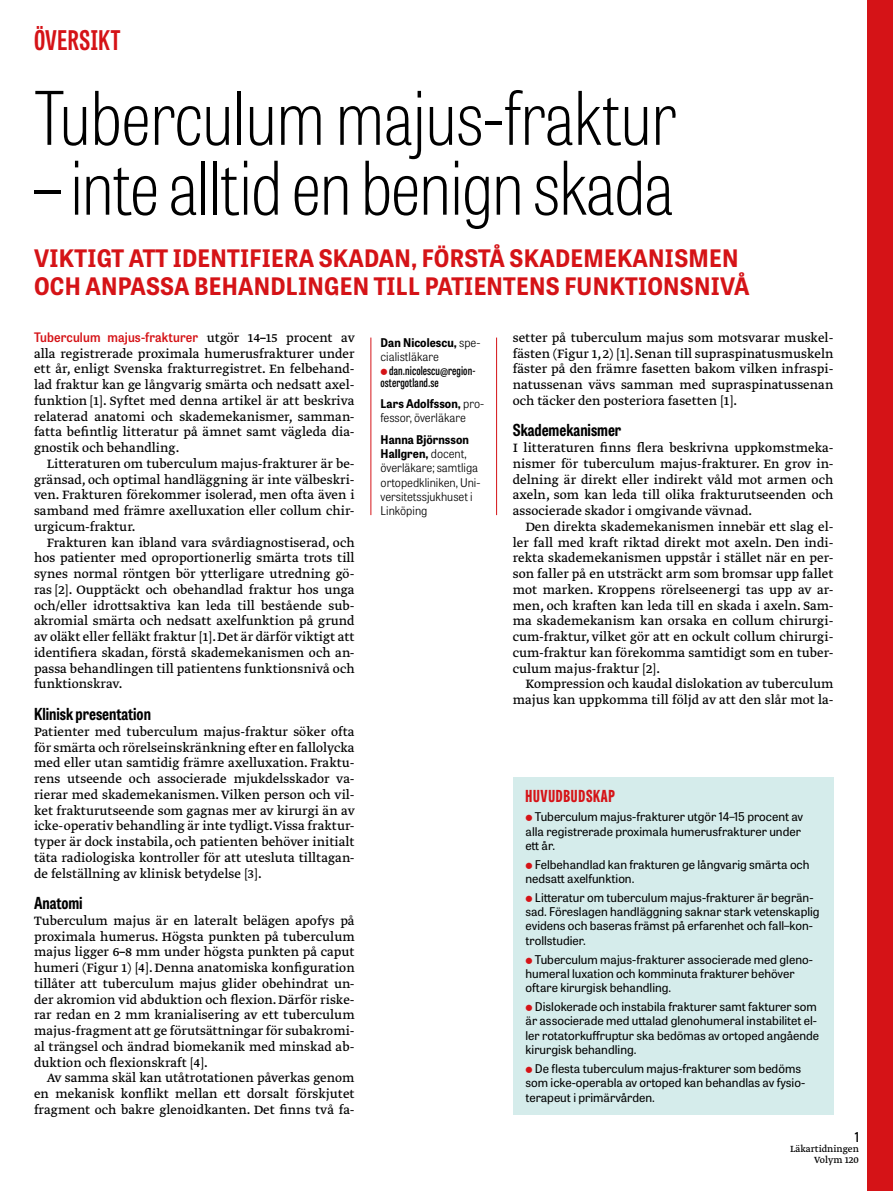
<style>
.page{position:relative;width:893px;height:1191px;background:#fff}
.page>*{position:absolute;margin:0;border:0;box-sizing:border-box;transform-origin:0 0}
.t1{font:100 73.5px "Tablet Gothic Condensed";letter-spacing:-.01em;color:#000}
.t2{font:700 27px "Tablet Gothic Compressed";letter-spacing:.02em;color:#d51317}
.t3{font:700 24px/28.5px "Tablet Gothic Narrow";letter-spacing:.01em;color:#d51317}
.t4{font:700 16.5px "Tablet Gothic Condensed";color:#000}
.t5{font:800 16.5px "Tablet Gothic Compressed";letter-spacing:.045em;color:#d51317}
.t6{font:14.25px/15.8px "Greta Text Pro Regular Min";color:#000;text-align:justify}
.t7{font:600 13.5px "Tablet Gothic Condensed";color:#000}
.t8{font:600 13.05px "Tablet Gothic Narrow";letter-spacing:.01em;color:#d51317}
.t9{font:12px/14.4px "Tablet Gothic";color:#000}
.t10{font:300 12px/14.2px "Tablet Gothic Narrow";color:#000}
.t11{font:600 12px/12px "Tablet Gothic Compressed";letter-spacing:.01em;color:#000}
.t12{font:10.5px/10.5px "Greta Text Pro";color:#000;text-align:right}
.s1{font-family:"Greta Text Pro Regular Min";font-weight:400;font-size:14.25px;color:#000}
.s2{font-weight:700}
</style>
<div class="page">
<div style="left:867px;top:0;width:26px;height:1191px;background:#d51317"></div>
<hr style="left:496px;top:337px;width:1px;height:178px;background:#d51317">
<hr style="left:371px;top:337px;width:1px;height:178px;background:#d51317">
<div style="left:513px;top:777px;width:320px;height:337px;background:#d5eceb"></div>
<h2 class="t2" style="left:34px;top:22px;width:88px">ÖVERSIKT</h2>
<h1 class="t1" style="left:34px;top:69px;width:644px">Tuberculum majus-fraktur</h1>
<h1 class="t1" style="left:34px;top:139px;width:641px">– inte alltid en benign skada</h1>
<h3 class="t3" style="left:34px;top:243px;width:717px">VIKTIGT ATT IDENTIFIERA SKADAN, FÖRSTÅ SKADEMEKANISMEN<br>OCH ANPASSA BEHANDLINGEN TILL PATIENTENS FUNKTIONSNIVÅ</h3>
<p class="t8" style="left:34px;top:328px;width:322px">Tuberculum majus-frakturer <span class="s1">utgör 14‒15 procent av</span></p>
<p class="t6" style="left:34px;top:346px;width:322px">alla registrerade proximala humerusfrakturer under ett år, enligt Svenska frakturregistret. En felbehand&shy;lad fraktur kan ge långvarig smärta och nedsatt axel&shy;funktion [1]. Syftet med denna artikel är att beskriva relaterad anatomi och skademekanismer, samman&shy;fatta befintlig litteratur på ämnet samt vägleda dia&shy;gnostik och behandling.</p>
<p class="t6" style="left:34px;top:456px;width:322px;text-indent:13px">Litteraturen om tuberculum majus-frakturer är be&shy;gränsad, och optimal handläggning är inte välbeskri&shy;ven. Frakturen förekommer isolerad, men ofta även i samband med främre axelluxation eller collum chir&shy;urgicum-fraktur.</p>
<p class="t6" style="left:34px;top:535px;width:322px;text-indent:13px">Frakturen kan ibland vara svårdiagnostiserad, och hos patienter med oproportionerlig smärta trots till synes normal röntgen bör ytterligare utredning gö&shy;ras [2]. Oupptäckt och obehandlad fraktur hos unga och/eller idrottsaktiva kan leda till bestående sub&shy;akromial smärta och nedsatt axelfunktion på grund av oläkt eller felläkt fraktur [1]. Det är därför viktigt att identifiera skadan, förstå skademekanismen och an&shy;passa behandlingen till patientens funktionsnivå och funktionskrav.</p>
<p class="t4" style="left:34px;top:702px;width:118px">Klinisk presentation</p>
<p class="t6" style="left:34px;top:724px;width:322px">Patienter med tuberculum majus-fraktur söker ofta för smärta och rörelseinskränkning efter en fallolycka med eller utan samtidig främre axelluxation. Fraktu&shy;rens utseende och associerade mjukdelsskador va&shy;rierar med skademekanismen. Vilken person och vil&shy;ket frakturutseende som gagnas mer av kirurgi än av icke-operativ behandling är inte tydligt.Vissa fraktur&shy;typer är dock instabila, och patienten behöver initialt täta radiologiska kontroller för att utesluta tilltagan&shy;de felställning av klinisk betydelse [3].</p>
<p class="t4" style="left:34px;top:891px;width:50px">Anatomi</p>
<p class="t6" style="left:34px;top:913px;width:322px">Tuberculum majus är en lateralt belägen apofys på proximala humerus. Högsta punkten på tuberculum majus ligger 6‒8 mm under högsta punkten på caput humeri (Figur 1) [4]. Denna anatomiska konfiguration tillåter att tuberculum majus glider obehindrat un&shy;der akromion vid abduktion och flexion. Därför riske&shy;rar redan en 2 mm kranialisering av ett tuberculum majus-fragment att ge förutsättningar för subakromi&shy;al trängsel och ändrad biomekanik med minskad ab&shy;duktion och flexionskraft [4].</p>
<p class="t6" style="left:34px;top:1070px;width:322px;text-indent:13px">Av samma skäl kan utåtrotationen påverkas genom en mekanisk konflikt mellan ett dorsalt förskjutet fragment och bakre glenoidkanten. Det finns två fa-</p>
<p class="t10" style="left:381px;top:335px;width:101px"><span class="s2">Dan Nicolescu,</span> spe&shy;cialistläkare</p>
<p class="t11" style="left:381px;top:364px;width:96px;text-indent:9px">dan.nicolescu@region&shy;ostergotland.se</p>
<p class="t10" style="left:381px;top:396px;width:105px"><span class="s2">Lars Adolfsson,</span> pro&shy;fessor, överläkare</p>
<p class="t10" style="left:381px;top:432px;width:101px"><span class="s2">Hanna Björnsson<br>Hallgren,</span> docent, överläkare; samtliga ortopedkliniken, Uni&shy;versitetssjukhuset i<br>Linköping</p>
<p class="t6" style="left:513px;top:330px;width:322px">setter på tuberculum majus som motsvarar muskel&shy;fästen (Figur 1, 2) [1]. Senan till supraspinatusmuskeln fäster på den främre fasetten bakom vilken infraspi&shy;natussenan vävs samman med supraspinatussenan och täcker den posteriora fasetten [1].</p>
<p class="t4" style="left:513px;top:419px;width:110px">Skademekanismer</p>
<p class="t6" style="left:513px;top:440px;width:322px">I litteraturen finns flera beskrivna uppkomstmeka&shy;nismer för tuberculum majus-frakturer. En grov in&shy;delning är direkt eller indirekt våld mot armen och axeln, som kan leda till olika frakturutseenden och associerade skador i omgivande vävnad.</p>
<p class="t6" style="left:513px;top:519px;width:322px;text-indent:13px">Den direkta skademekanismen innebär ett slag el&shy;ler fall med kraft riktad direkt mot axeln. Den indi&shy;rekta skademekanismen uppstår i stället när en per&shy;son faller på en utsträckt arm som bromsar upp fallet mot marken. Kroppens rörelseenergi tas upp av ar&shy;men, och kraften kan leda till en skada i axeln. Sam&shy;ma skademekanism kan orsaka en collum chirurgi&shy;cum-fraktur, vilket gör att en ockult collum chirurgi&shy;cum-fraktur kan förekomma samtidigt som en tuber&shy;culum majus-fraktur [2].</p>
<p class="t6" style="left:513px;top:677px;width:322px;text-align:right">Kompression och kaudal dislokation av tuberculum majus kan uppkomma till följd av att den slår mot la-</p>
<p class="t5" style="left:525px;top:785px;width:91px">HUVUDBUDSKAP</p>
<p class="t9" style="left:525px;top:809px;width:279px;text-indent:9px">Tuberculum majus-frakturer utgör 14–15 procent av alla registrerade proximala humerusfrakturer under ett år.</p>
<p class="t9" style="left:525px;top:856px;width:286px;text-indent:9px">Felbehandlad kan frakturen ge långvarig smärta och nedsatt axelfunktion.</p>
<p class="t9" style="left:525px;top:889px;width:296px;text-indent:9px">Litteratur om tuberculum majus-frakturer är begrän&shy;sad. Föreslagen handläggning saknar stark vetenskaplig evidens och baseras främst på erfarenhet och fall–kon&shy;trollstudier.</p>
<p class="t9" style="left:525px;top:951px;width:288px;text-indent:9px">Tuberculum majus-frakturer associerade med gleno&shy;humeral luxation och komminuta frakturer behöver oftare kirurgisk behandling.</p>
<p class="t9" style="left:525px;top:999px;width:295px;text-indent:9px">Dislokerade och instabila frakturer samt fakturer som är associerade med uttalad glenohumeral instabilitet el&shy;ler rotatorkuffruptur ska bedömas av ortoped angående kirurgisk behandling.</p>
<p class="t9" style="left:525px;top:1060px;width:280px;text-indent:9px">De flesta tuberculum majus-frakturer som bedöms som icke-operabla av ortoped kan behandlas av fysio&shy;terapeut i primärvården.</p>
<p class="t7" style="left:855px;top:1127px;width:6px">1</p>
<p class="t12" style="left:790px;top:1144px;width:70px">Läkartidningen<br>Volym 120</p>
</div>
